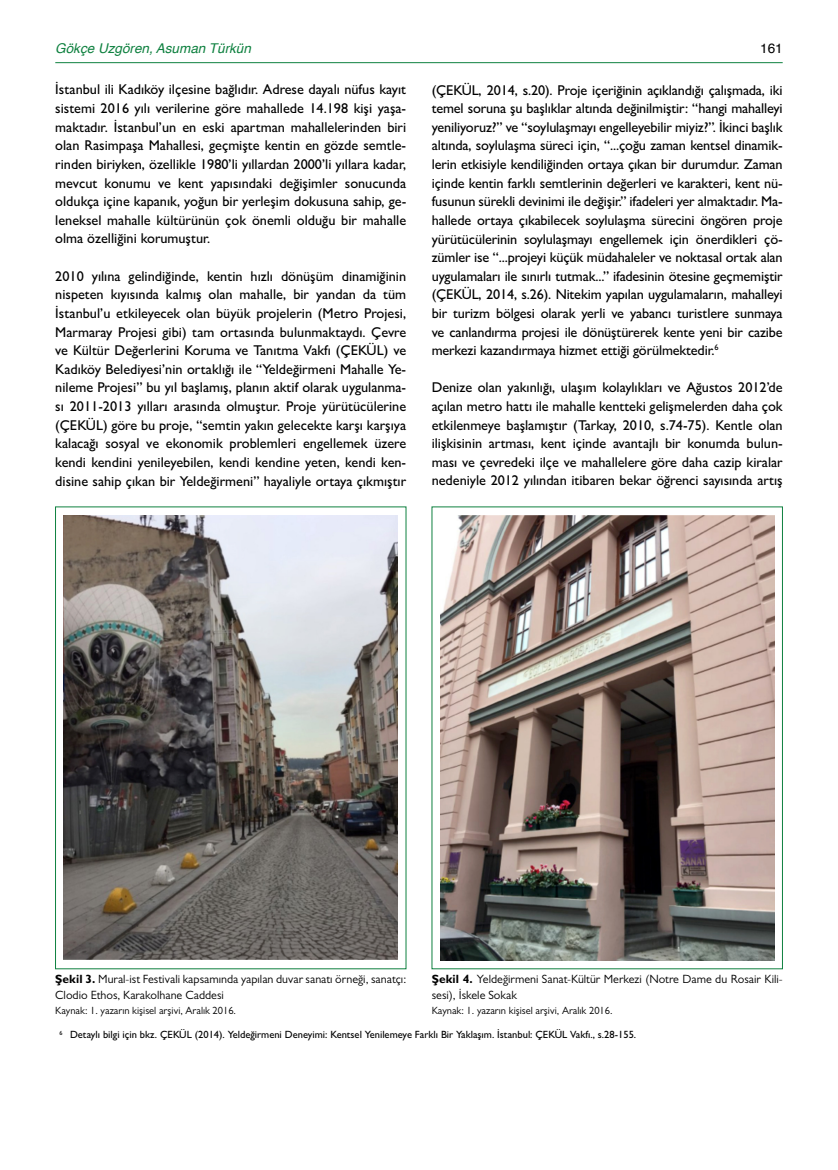
<style>
.page{position:relative;width:838px;height:1170px;background:#fff}
.page>*{position:absolute;margin:0;border:0;box-sizing:border-box;transform-origin:0 0}
.t1{font:500 14.25px/18.6px "Gill Sans MT Pro";color:#000;text-align:justify}
.t2{font:italic 13.5px "Helvetica";color:#0f8140}
.t3{font:13.5px "Helvetica";color:#000}
.t4{font:12px/15.3px "Gill Sans MT Pro";color:#000}
.t5{font:500 10.5px "Gill Sans MT Pro";color:#000}
.t6{font:10.5px "Gill Sans MT Pro";color:#000}
.s1{font-weight:700}
</style>
<div class="page">
<hr style="left:55px;top:62px;width:727px;height:1px;background:#0f8140">
<img style="left:440px;top:515px;width:334px;height:445px">
<img style="left:64px;top:515px;width:334px;height:444px">
<p class="t2" style="left:55px;top:37px;width:197px">Gökçe Uzgören, Asuman Türkün</p>
<p class="t3" style="left:760px;top:38px;width:24px">161</p>
<p class="t1" style="left:55px;top:80px;width:352px">İstanbul ili Kadıköy ilçesine bağlıdır. Adrese dayalı nüfus kayıt sistemi 2016 yılı verilerine göre mahallede 14.198 kişi yaşa&shy;maktadır. İstanbul’un en eski apartman mahallelerinden biri olan Rasimpaşa Mahallesi, geçmişte kentin en gözde semtle&shy;rinden biriyken, özellikle 1980’li yıllardan 2000’li yıllara kadar, mevcut konumu ve kent yapısındaki değişimler sonucunda oldukça içine kapanık, yoğun bir yerleşim dokusuna sahip, ge&shy;leneksel mahalle kültürünün çok önemli olduğu bir mahalle olma özelliğini korumuştur.</p>
<p class="t1" style="left:55px;top:266px;width:352px">2010 yılına gelindiğinde, kentin hızlı dönüşüm dinamiğinin nispeten kıyısında kalmış olan mahalle, bir yandan da tüm İstanbul’u etkileyecek olan büyük projelerin (Metro Projesi, Marmaray Projesi gibi) tam ortasında bulunmaktaydı. Çevre ve Kültür Değerlerini Koruma ve Tanıtma Vakfı (ÇEKÜL) ve Kadıköy Belediyesi’nin ortaklığı ile “Yeldeğirmeni Mahalle Ye&shy;nileme Projesi” bu yıl başlamış, planın aktif olarak uygulanma&shy;sı 2011-2013 yılları arasında olmuştur. Proje yürütücülerine (ÇEKÜL) göre bu proje, “semtin yakın gelecekte karşı karşıya kalacağı sosyal ve ekonomik problemleri engellemek üzere kendi kendini yenileyebilen, kendi kendine yeten, kendi ken&shy;disine sahip çıkan bir Yeldeğirmeni” hayaliyle ortaya çıkmıştır</p>
<p class="t1" style="left:432px;top:80px;width:352px">(ÇEKÜL, 2014, s.20). Proje içeriğinin açıklandığı çalışmada, iki temel soruna şu başlıklar altında değinilmiştir: “hangi mahalleyi yeniliyoruz?” ve “soylulaşmayı engelleyebilir miyiz?”. İkinci başlık altında, soylulaşma süreci için, “...çoğu zaman kentsel dinamik&shy;lerin etkisiyle kendiliğinden ortaya çıkan bir durumdur. Zaman içinde kentin farklı semtlerinin değerleri ve karakteri, kent nü&shy;fusunun sürekli devinimi ile değişir.” ifadeleri yer almaktadır. Ma&shy;hallede ortaya çıkabilecek soylulaşma sürecini öngören proje yürütücülerinin soylulaşmayı engellemek için önerdikleri çö&shy;zümler ise “...projeyi küçük müdahaleler ve noktasal ortak alan uygulamaları ile sınırlı tutmak...” ifadesinin ötesine geçmemiştir (ÇEKÜL, 2014, s.26). Nitekim yapılan uygulamaların, mahalleyi bir turizm bölgesi olarak yerli ve yabancı turistlere sunmaya ve canlandırma projesi ile dönüştürerek kente yeni bir cazibe merkezi kazandırmaya hizmet ettiği görülmektedir.<sup>6</sup></p>
<p class="t1" style="left:432px;top:378px;width:352px">Denize olan yakınlığı, ulaşım kolaylıkları ve Ağustos 2012’de açılan metro hattı ile mahalle kentteki gelişmelerden daha çok etkilenmeye başlamıştır (Tarkay, 2010, s.74-75). Kentle olan ilişkisinin artması, kent içinde avantajlı bir konumda bulun&shy;ması ve çevredeki ilçe ve mahallelere göre daha cazip kiralar nedeniyle 2012 yılından itibaren bekar öğrenci sayısında artış</p>
<p class="t4" style="left:55px;top:971px;width:352px"><span class="s1">Şekil 3.</span> Mural-ist Festivali kapsamında yapılan duvar sanatı örneği, sanatçı:<br>Clodio Ethos, Karakolhane Caddesi</p>
<p class="t6" style="left:55px;top:1003px;width:182px">Kaynak: 1. yazarın kişisel arşivi, Aralık 2016.</p>
<p class="t5" style="left:60px;top:1028px;width:578px"><sup>6</sup> Detaylı bilgi için bkz. ÇEKÜL (2014). Yeldeğirmeni Deneyimi: Kentsel Yenilemeye Farklı Bir Yaklaşım. İstanbul: ÇEKÜL Vakfı., s.28-155.</p>
<p class="t4" style="left:432px;top:971px;width:352px"><span class="s1">Şekil 4.</span> Yeldeğirmeni Sanat-Kültür Merkezi (Notre Dame du Rosair Kili&shy;sesi), İskele Sokak</p>
<p class="t6" style="left:432px;top:1003px;width:182px">Kaynak: 1. yazarın kişisel arşivi, Aralık 2016.</p>
</div>
